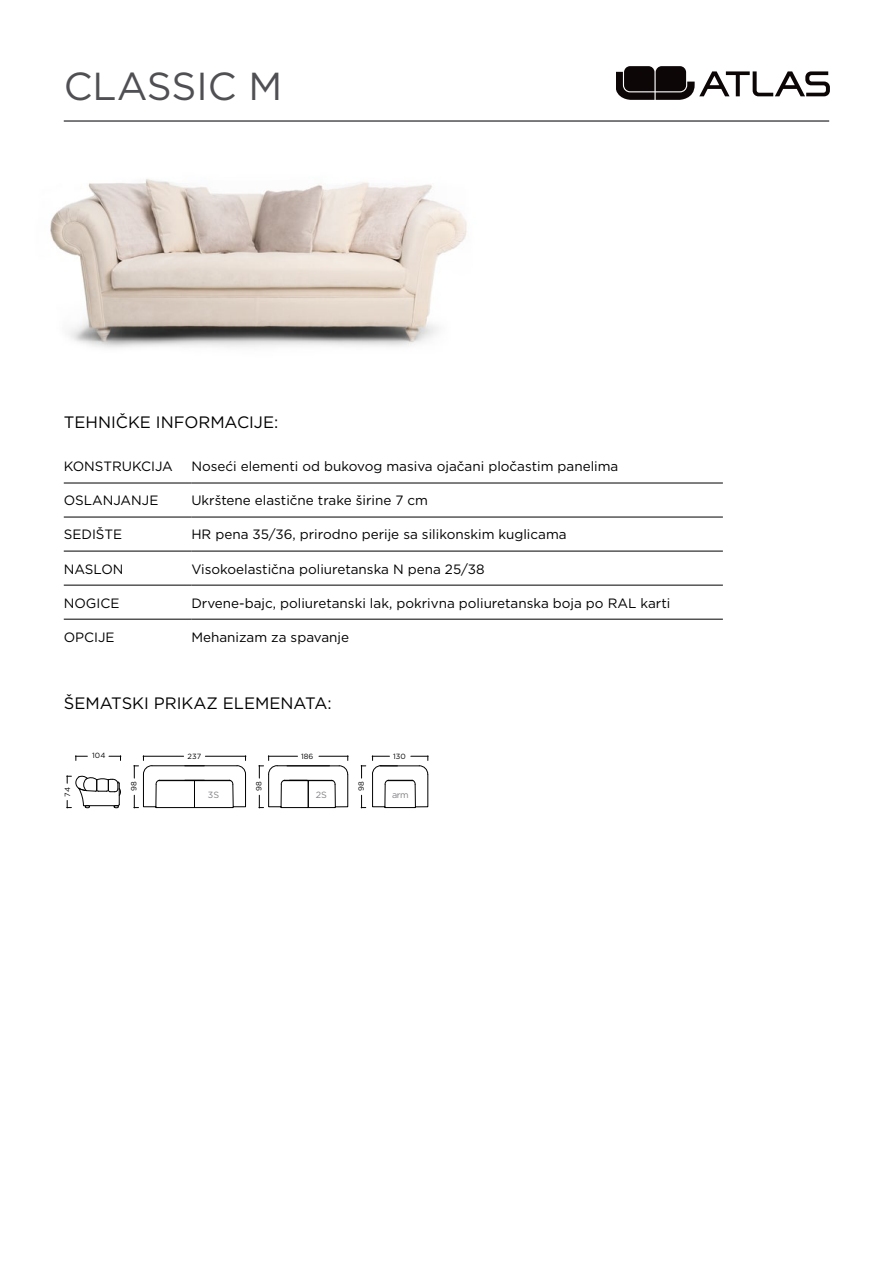
<style>
.page{position:relative;width:893px;height:1268px;background:#fff}
.page>*{position:absolute;margin:0;border:0;box-sizing:border-box;transform-origin:0 0}
.t1{font:39px "Gotham";color:#504f53}
.t2{font:16.5px "Gotham";color:#000}
.t3{font:13.5px "Gotham";color:#000}
.t4{font:9px "Gotham";letter-spacing:-.025em;color:#818084}
.t5{font:7.5px "Gotham";color:#000}
</style>
<div class="page">
<img style="left:50px;top:179px;width:417px;height:169px">
<svg style="left:616px;top:66px;width:213px;height:34px"></svg>
<hr style="left:64px;top:120px;width:765px;height:2px;background:#504f53">
<hr style="left:64px;top:482px;width:127px;height:1px;background:#000">
<hr style="left:191px;top:482px;width:532px;height:1px;background:#000">
<hr style="left:64px;top:516px;width:127px;height:1px;background:#000">
<hr style="left:191px;top:516px;width:532px;height:1px;background:#000">
<hr style="left:64px;top:550px;width:127px;height:1px;background:#000">
<hr style="left:191px;top:550px;width:532px;height:1px;background:#000">
<hr style="left:64px;top:584px;width:127px;height:1px;background:#000">
<hr style="left:191px;top:584px;width:532px;height:1px;background:#000">
<hr style="left:64px;top:618px;width:127px;height:1px;background:#000">
<hr style="left:191px;top:618px;width:532px;height:1px;background:#000">
<svg style="left:109px;top:755px;width:12px;height:5px"></svg>
<svg style="left:75px;top:755px;width:12px;height:5px"></svg>
<svg style="left:67px;top:775px;width:54px;height:33px"></svg>
<svg style="left:259px;top:755px;width:89px;height:53px"></svg>
<svg style="left:134px;top:755px;width:112px;height:53px"></svg>
<svg style="left:361px;top:795px;width:5px;height:13px"></svg>
<svg style="left:361px;top:765px;width:5px;height:13px"></svg>
<svg style="left:372px;top:755px;width:57px;height:52px"></svg>
<h1 class="t1" style="left:64px;top:61px;width:220px">CLASSIC M</h1>
<p class="t2" style="left:64px;top:411px;width:216px">TEHNIČKE INFORMACIJE:</p>
<p class="t3" style="left:64px;top:457px;width:111px">KONSTRUKCIJA</p>
<p class="t3" style="left:191px;top:457px;width:429px">Noseći elementi od bukovog masiva ojačani pločastim panelima</p>
<p class="t3" style="left:64px;top:492px;width:96px">OSLANJANJE</p>
<p class="t3" style="left:191px;top:492px;width:238px">Ukrštene elastične trake širine 7 cm</p>
<p class="t3" style="left:64px;top:526px;width:60px">SEDIŠTE</p>
<p class="t3" style="left:191px;top:526px;width:377px">HR pena 35/36, prirodno perije sa silikonskim kuglicama</p>
<p class="t3" style="left:64px;top:560px;width:61px">NASLON</p>
<p class="t3" style="left:191px;top:560px;width:295px">Visokoelastična poliuretanska N pena 25/38</p>
<p class="t3" style="left:64px;top:594px;width:57px">NOGICE</p>
<p class="t3" style="left:191px;top:594px;width:480px">Drvene-bajc, poliuretanski lak, pokrivna poliuretanska boja po RAL karti</p>
<p class="t3" style="left:64px;top:628px;width:52px">OPCIJE</p>
<p class="t3" style="left:191px;top:628px;width:159px">Mehanizam za spavanje</p>
<p class="t2" style="left:64px;top:692px;width:269px">ŠEMATSKI PRIKAZ ELEMENATA:</p>
<p class="t5" style="left:92px;top:750px;width:15px">104</p>
<p class="t5" style="left:188px;top:751px;width:15px">237</p>
<p class="t5" style="left:301px;top:751px;width:14px">186</p>
<p class="t5" style="left:393px;top:751px;width:14px">130</p>
<p class="t5" style="left:63px;top:796px;width:11px;rotate:-90deg">74</p>
<p class="t5" style="left:129px;top:791px;width:11px;rotate:-90deg">98</p>
<p class="t5" style="left:356px;top:791px;width:11px;rotate:-90deg">98</p>
<p class="t5" style="left:254px;top:791px;width:11px;rotate:-90deg">98</p>
<p class="t4" style="left:208px;top:789px;width:13px">3S</p>
<p class="t4" style="left:316px;top:789px;width:13px">2S</p>
<p class="t4" style="left:392px;top:789px;width:18px">arm</p>
</div>
